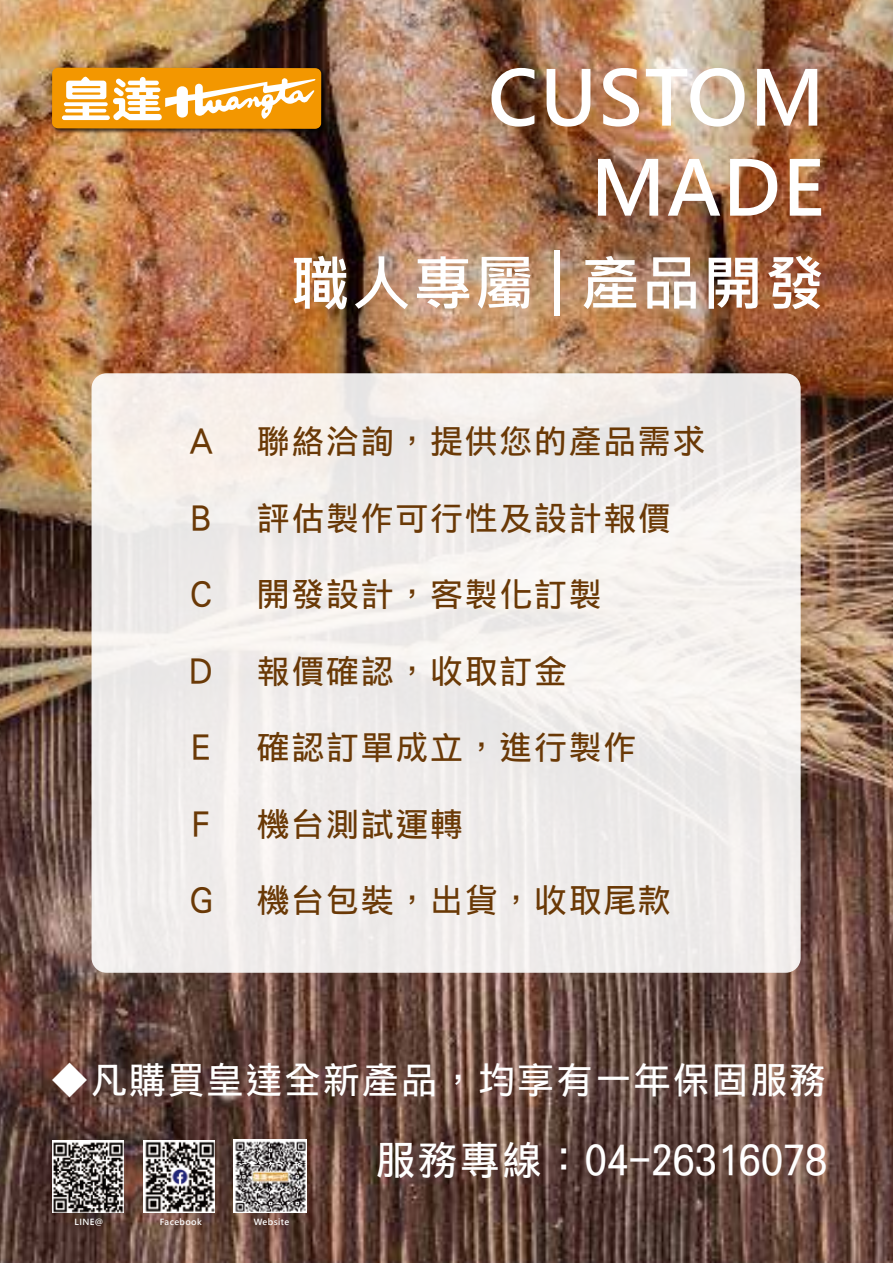
<style>
.page{position:relative;width:893px;height:1263px;background:#fff}
.page>*{position:absolute;margin:0;border:0;box-sizing:border-box;transform-origin:0 0}
.t1{font:700 75px/90px "Microsoft Jheng Hei";letter-spacing:.025em;color:#fff;text-align:right}
.t2{font:700 60px "Microsoft Jheng Hei";letter-spacing:.025em;color:#fff}
.t3{font:40.05px "DF Hei Md Estd BF";letter-spacing:.05em;color:#fff}
.t4{font:37.05px "DF Hei Md Estd BF";letter-spacing:.05em;color:#fff}
.t5{font:33px "DF Hei Md Estd BF";letter-spacing:.05em;color:#6a3906}
.t6{font:700 8.4px "Microsoft Jheng Hei";letter-spacing:.05em;color:#fff}
</style>
<div class="page">
<img style="left:0;top:0;width:893px;height:1263px">
<div style="left:92px;top:373px;width:709px;height:600px;background:#f0edeb;border-radius:15px"></div>
<img style="left:49px;top:65px;width:279px;height:71px">
<svg style="left:52px;top:68px;width:269px;height:61px"></svg>
<img style="left:52px;top:1140px;width:72px;height:72px">
<img style="left:144px;top:1140px;width:71px;height:72px">
<img style="left:234px;top:1139px;width:73px;height:74px">
<h1 class="t1" style="left:488px;top:53px;width:338px">CUSTOM<br>MADE</h1>
<h2 class="t2" style="left:290px;top:246px;width:536px">職人專屬│產品開發</h2>
<p class="t5" style="left:185px;top:425px;width:522px">Ａ 聯絡洽詢，提供您的產品需求</p>
<p class="t5" style="left:185px;top:501px;width:488px">Ｂ 評估製作可行性及設計報價</p>
<p class="t5" style="left:185px;top:578px;width:418px">Ｃ 開發設計，客製化訂製</p>
<p class="t5" style="left:185px;top:654px;width:384px">Ｄ 報價確認，收取訂金</p>
<p class="t5" style="left:185px;top:731px;width:453px">Ｅ 確認訂單成立，進行製作</p>
<p class="t5" style="left:185px;top:807px;width:280px">Ｆ 機台測試運轉</p>
<p class="t5" style="left:185px;top:884px;width:488px">Ｇ 機台包裝，出貨，收取尾款</p>
<p class="t4" style="left:51px;top:1061px;width:776px">◆凡購買皇達全新產品，均享有一年保固服務</p>
<p class="t6" style="left:75px;top:1216px;width:30px">LINE@</p>
<p class="t6" style="left:160px;top:1216px;width:43px">Facebook</p>
<p class="t6" style="left:254px;top:1216px;width:37px">Website</p>
<p class="t3" style="left:376px;top:1139px;width:452px">服務專線：04-26316078</p>
</div>
